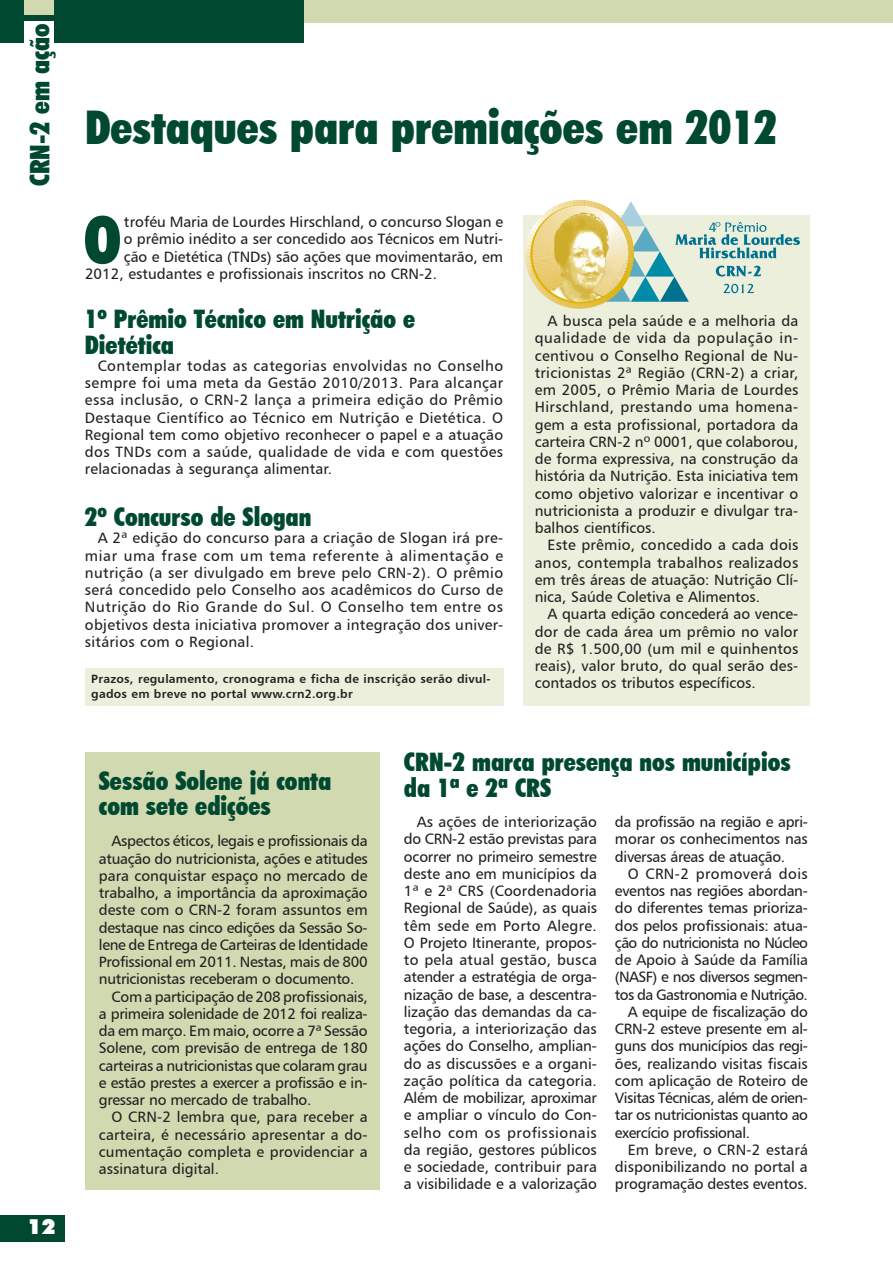
<style>
.page{position:relative;width:893px;height:1263px;background:#fff}
.page>*{position:absolute;margin:0;border:0;box-sizing:border-box;transform-origin:0 0}
.texto_capitular{font:900 condensed 65.55px "Futura BT";color:#004930}
.Título_31{font:900 condensed 46.5px "Futura BT";color:#004930}
.Título_18{font:900 condensed 27px "Futura BT";color:#004930}
.Título_18-2{font:900 condensed 25.5px/25.5px "Futura BT";color:#004930}
.t1{font:900 21px "Futura BT";color:#fff}
.texto{font:15px/17.2px "Humanist 777 BT Roman B";color:#231f20;text-align:justify}
.texto_capitular-2{font:15px "Humanist 777 BT Roman B";color:#231f20}
.sites{font:12px/15px "Humanist 777 BT Bold B";letter-spacing:.02em;color:#231f20}
</style>
<div class="page">
<div style="left:523px;top:216px;width:286px;height:490px;background:#ebefdc"></div>
<div style="left:85px;top:752px;width:295px;height:437px;background:#d1d9b1"></div>
<div style="left:85px;top:668px;width:418px;height:38px;background:#ebefdc"></div>
<div style="left:1px;top:0;width:892px;height:22px;background:#d1d9b1"></div>
<div style="left:0;top:0;width:303px;height:43px;background:#004930"></div>
<div style="left:24px;top:0;width:30px;height:15px;background:#d1d9b1"></div>
<div style="left:24px;top:22px;width:30px;height:24px;background:#fff"></div>
<div style="left:0;top:1215px;width:65px;height:27px;background:#004930"></div>
<svg style="left:525px;top:200px;width:275px;height:109px"></svg>
<p class="Título_18" style="left:23px;top:186px;width:164px;rotate:-90deg">CRN-2 em ação</p>
<p class="t1" style="left:27px;top:1214px;width:30px">12</p>
<p class="Título_31" style="left:85px;top:99px;width:694px">Destaques para premiações em 2012</p>
<p class="texto_capitular" style="left:84px;top:200px;width:39px">O</p>
<p class="texto_capitular-2" style="left:124px;top:213px;width:381px">troféu Maria de Lourdes Hirschland, o concurso Slogan e</p>
<p class="texto_capitular-2" style="left:124px;top:230px;width:381px">o prêmio inédito a ser concedido aos Técnicos em Nutri-</p>
<p class="texto_capitular-2" style="left:124px;top:247px;width:381px">ção e Dietética (TNDs) são ações que movimentarão, em</p>
<p class="texto_capitular-2" style="left:85px;top:264px;width:353px">2012, estudantes e profissionais inscritos no CRN-2.</p>
<p class="Título_18-2" style="left:85px;top:306px;width:332px">1º Prêmio Técnico em Nutrição e<br>Dietética</p>
<p class="texto" style="left:85px;top:357px;width:420px;text-indent:13px">Contemplar todas as categorias envolvidas no Conselho sempre foi uma meta da Gestão 2010/2013. Para alcançar essa inclusão, o CRN-2 lança a primeira edição do Prêmio Destaque Científico ao Técnico em Nutrição e Dietética. O Regional tem como objetivo reconhecer o papel e a atuação dos TNDs com a saúde, qualidade de vida e com questões relacionadas à segurança alimentar.</p>
<p class="Título_18-2" style="left:85px;top:504px;width:228px">2º Concurso de Slogan</p>
<p class="texto" style="left:85px;top:529px;width:420px;text-indent:13px">A 2ª edição do concurso para a criação de Slogan irá pre&shy;miar uma frase com um tema referente à alimentação e nutrição (a ser divulgado em breve pelo CRN-2). O prêmio será concedido pelo Conselho aos acadêmicos do Curso de Nutrição do Rio Grande do Sul. O Conselho tem entre os objetivos desta iniciativa promover a integração dos univer&shy;sitários com o Regional.</p>
<p class="sites" style="left:91px;top:671px;width:401px">Prazos, regulamento, cronograma e ficha de inscrição serão divul&shy;gados em breve no portal www.crn2.org.br</p>
<p class="texto" style="left:535px;top:312px;width:265px;text-indent:13px">A busca pela saúde e a melhoria da qualidade de vida da população in&shy;centivou o Conselho Regional de Nu&shy;tricionistas 2ª Região (CRN-2) a criar, em 2005, o Prêmio Maria de Lourdes Hirschland, prestando uma homena&shy;gem a esta profissional, portadora da carteira CRN-2 nº 0001, que colaborou, de forma expressiva, na construção da história da Nutrição. Esta iniciativa tem como objetivo valorizar e incentivar o nutricionista a produzir e divulgar tra&shy;balhos científicos.</p>
<p class="texto" style="left:535px;top:536px;width:265px;text-indent:13px">Este prêmio, concedido a cada dois anos, contempla trabalhos realizados em três áreas de atuação: Nutrição Clí&shy;nica, Saúde Coletiva e Alimentos.</p>
<p class="texto" style="left:535px;top:605px;width:265px;text-indent:13px">A quarta edição concederá ao vence&shy;dor de cada área um prêmio no valor de R$ 1.500,00 (um mil e quinhentos reais), valor bruto, do qual serão des&shy;contados os tributos específicos.</p>
<p class="Título_18-2" style="left:99px;top:768px;width:234px">Sessão Solene já conta com sete edições</p>
<p class="texto" style="left:99px;top:832px;width:270px;text-indent:13px">Aspectos éticos, legais e profissionais da atuação do nutricionista, ações e atitudes para conquistar espaço no mercado de trabalho, a importância da aproximação deste com o CRN-2 foram assuntos em destaque nas cinco edições da Sessão So&shy;lene de Entrega de Carteiras de Identidade Profissional em 2011. Nestas, mais de 800 nutricionistas receberam o documento.</p>
<p class="texto" style="left:99px;top:987px;width:270px;text-indent:13px">Com a participação de 208 profissionais, a primeira solenidade de 2012 foi realiza&shy;da em março. Em maio, ocorre a 7ª Sessão Solene, com previsão de entrega de 180 carteiras a nutricionistas que colaram grau e estão prestes a exercer a profissão e in&shy;gressar no mercado de trabalho.</p>
<p class="texto" style="left:99px;top:1108px;width:270px;text-indent:13px">O CRN-2 lembra que, para receber a carteira, é necessário apresentar a do&shy;cumentação completa e providenciar a assinatura digital.</p>
<p class="Título_18-2" style="left:404px;top:749px;width:388px">CRN-2 marca presença nos municípios da 1ª e 2ª CRS</p>
<p class="texto" style="left:404px;top:813px;width:194px;text-indent:13px">As ações de interiorização do CRN-2 estão previstas para ocorrer no primeiro semestre deste ano em municípios da 1ª e 2ª CRS (Coordenadoria Regional de Saúde), as quais têm sede em Porto Alegre.<br>O Projeto Itinerante, propos&shy;to pela atual gestão, busca atender a estratégia de orga&shy;nização de base, a descentra&shy;lização das demandas da ca&shy;tegoria, a interiorização das ações do Conselho, amplian&shy;do as discussões e a organi&shy;zação política da categoria.<br>Além de mobilizar, aproximar e ampliar o vínculo do Con&shy;selho com os profissionais da região, gestores públicos e sociedade, contribuir para a visibilidade e a valorização</p>
<p class="texto" style="left:615px;top:813px;width:194px">da profissão na região e apri&shy;morar os conhecimentos nas diversas áreas de atuação.</p>
<p class="texto" style="left:615px;top:865px;width:195px;text-indent:13px">O CRN-2 promoverá dois eventos nas regiões abordan&shy;do diferentes temas prioriza&shy;dos pelos profissionais: atua&shy;ção do nutricionista no Núcleo de Apoio à Saúde da Família (NASF) e nos diversos segmen&shy;tos da Gastronomia e Nutrição.</p>
<p class="texto" style="left:615px;top:1003px;width:194px;text-indent:13px">A equipe de fiscalização do CRN-2 esteve presente em al&shy;guns dos municípios das regi&shy;ões, realizando visitas fiscais com aplicação de Roteiro de Visitas Técnicas, além de orien&shy;tar os nutricionistas quanto ao exercício profissional.</p>
<p class="texto" style="left:615px;top:1141px;width:195px;text-indent:13px">Em breve, o CRN-2 estará disponibilizando no portal a programação destes eventos.</p>
</div>
